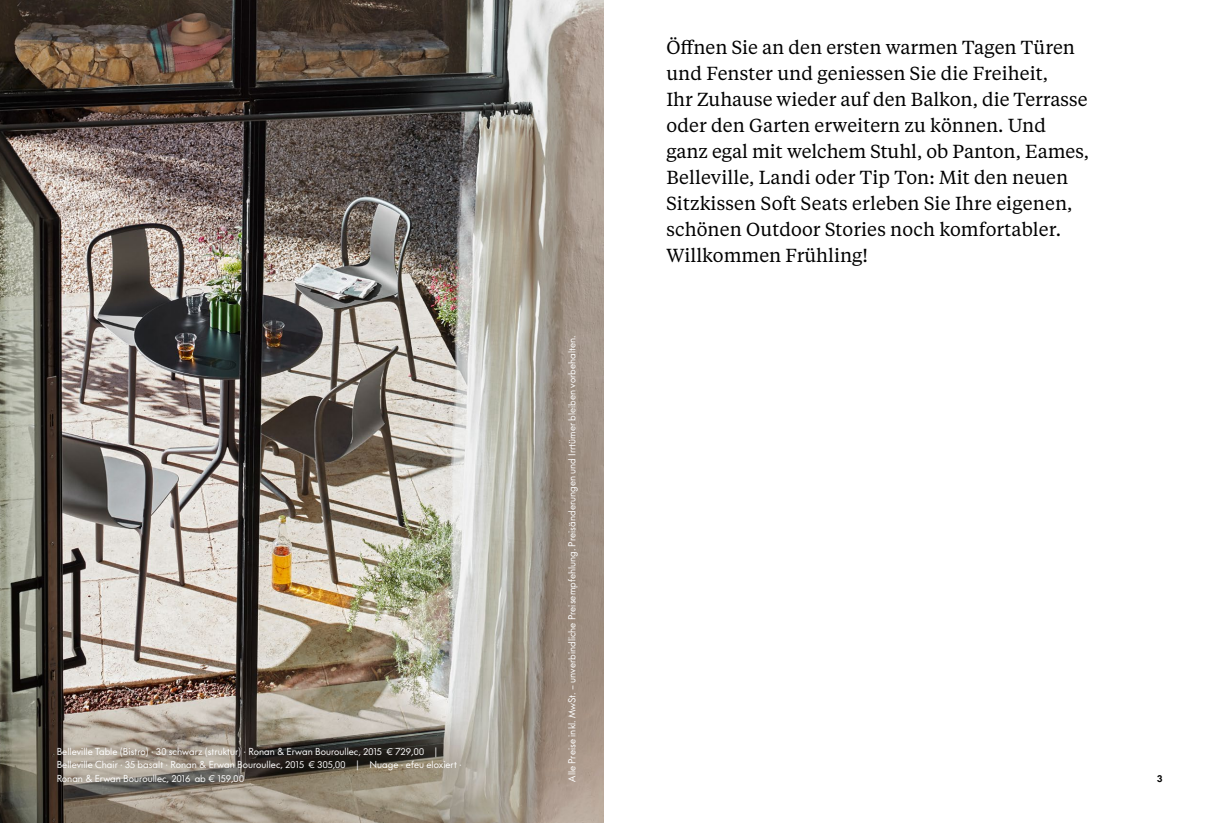
<style>
.page{position:relative;width:1208px;height:823px;background:#fff}
.page>*{position:absolute;margin:0;border:0;box-sizing:border-box;transform-origin:0 0}
.t1{font:18.8px/25.9px "Tiempos Text";letter-spacing:.005em;color:#000}
.t2{font:9.4px/13.5px "V Futura";letter-spacing:.005em;color:#fff}
.t3{font:800 9.4px "V Futura";color:#000}
</style>
<div class="page">
<img style="left:0;top:0;width:604px;height:822px">
<p class="t2" style="left:57px;top:744px;width:407px">Belleville Table (Bistro) · 30 schwarz (struktur) · Ronan &amp; Erwan Bouroullec, 2015 € 729,00 |<br>Belleville Chair · 35 basalt · Ronan &amp; Erwan Bouroullec, 2015 € 305,00 | Nuage · efeu eloxiert ·<br>Ronan &amp; Erwan Bouroullec, 2016 ab € 159,00</p>
<p class="t2" style="left:565px;top:781px;width:447px;rotate:-90deg">Alle Preise inkl. MwSt. – unverbindliche Preisempfehlung. Preisänderungen und Irrtümer bleiben vorbehalten.</p>
<p class="t1" style="left:666px;top:34px;width:424px">Öffnen Sie an den ersten warmen Tagen Türen und Fenster und geniessen Sie die Freiheit,<br>Ihr Zuhause wieder auf den Balkon, die Terrasse oder den Garten erweitern zu können. Und ganz egal mit welchem Stuhl, ob Panton, Eames, Belleville, Landi oder Tip Ton: Mit den neuen Sitzkissen Soft Seats erleben Sie Ihre eigenen, schönen Outdoor Stories noch komfortabler.<br>Willkommen Frühling!</p>
<p class="t3" style="left:1157px;top:771px;width:7px">3</p>
</div>
